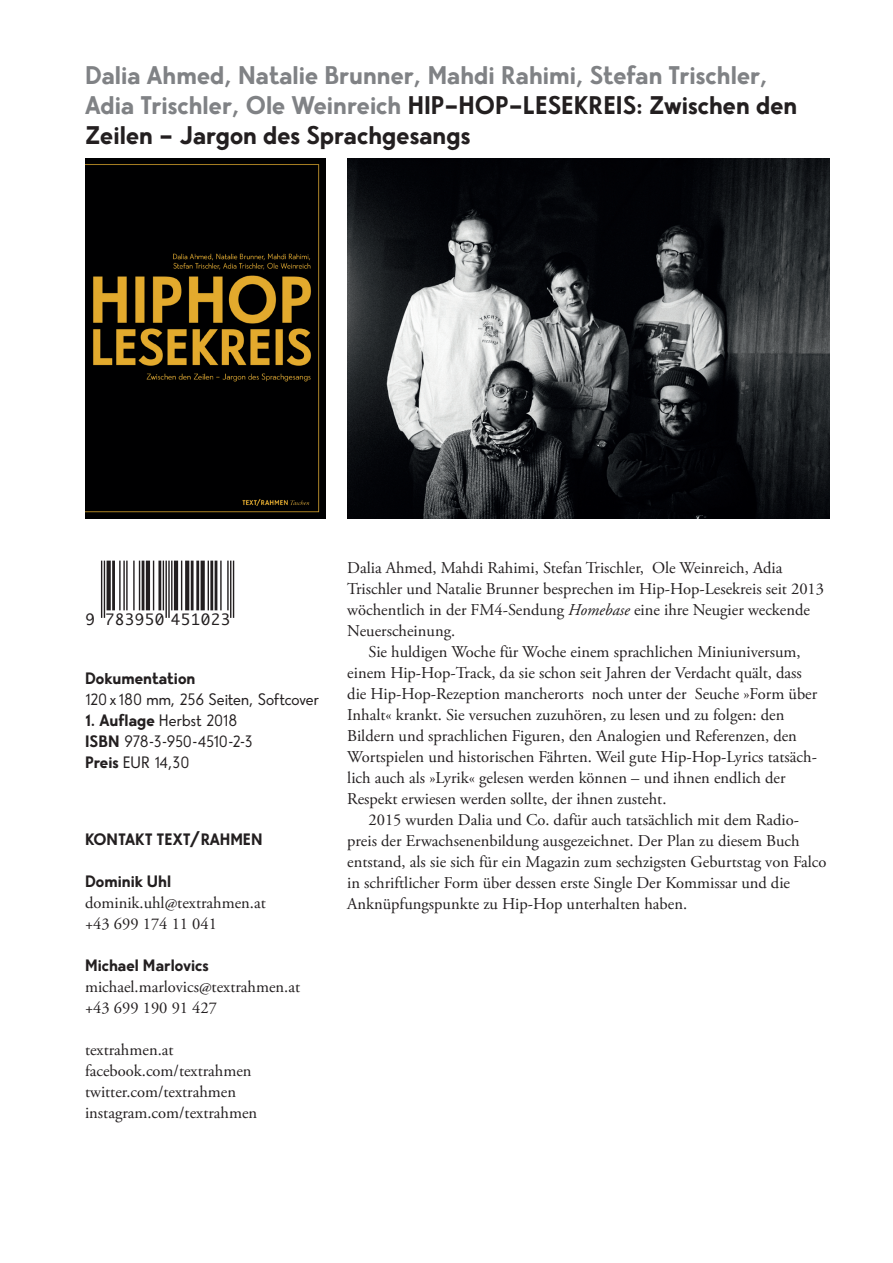
<style>
.page{position:relative;width:893px;height:1263px;background:#fff}
.page>*{position:absolute;margin:0;border:0;box-sizing:border-box;transform-origin:0 0}
.t1{font:700 25.5px/30px "Text Rahmen";color:#808285}
.t2{font:16.5px/21px "Adobe Garamond Pro";color:#231f20}
.t3{font:16.5px/21px "Text Rahmen";letter-spacing:-.005em;color:#231f20}
.t4{font:700 16.5px "Text Rahmen";color:#231f20}
.t5{font:15px "Monaco";letter-spacing:.065em;color:#231f20}
.s1{color:#231f20}
.s2{font-weight:700}
.s3{font-style:italic}
</style>
<div class="page">
<svg style="left:100px;top:561px;width:135px;height:57px"></svg>
<hr style="left:233px;top:561px;width:1px;height:57px;background:#231f20">
<hr style="left:230px;top:561px;width:1px;height:57px;background:#231f20">
<hr style="left:227px;top:561px;width:2px;height:49px;background:#231f20">
<hr style="left:220px;top:561px;width:2px;height:49px;background:#231f20">
<hr style="left:215px;top:561px;width:2px;height:49px;background:#231f20">
<hr style="left:210px;top:561px;width:3px;height:49px;background:#231f20">
<hr style="left:208px;top:561px;width:1px;height:49px;background:#231f20">
<svg style="left:201px;top:561px;width:4px;height:49px"></svg>
<hr style="left:196px;top:561px;width:3px;height:49px;background:#231f20">
<hr style="left:191px;top:561px;width:3px;height:49px;background:#231f20">
<svg style="left:185px;top:561px;width:4px;height:49px"></svg>
<hr style="left:181px;top:561px;width:1px;height:49px;background:#231f20">
<hr style="left:174px;top:561px;width:4px;height:49px;background:#231f20">
<hr style="left:171px;top:561px;width:1px;height:49px;background:#231f20">
<hr style="left:168px;top:561px;width:2px;height:57px;background:#231f20">
<hr style="left:165px;top:561px;width:2px;height:57px;background:#231f20">
<hr style="left:163px;top:561px;width:1px;height:49px;background:#231f20">
<hr style="left:158px;top:561px;width:3px;height:49px;background:#231f20">
<hr style="left:153px;top:561px;width:1px;height:49px;background:#231f20">
<hr style="left:146px;top:561px;width:4px;height:49px;background:#231f20">
<hr style="left:142px;top:561px;width:2px;height:49px;background:#231f20">
<hr style="left:139px;top:561px;width:1px;height:49px;background:#231f20">
<hr style="left:133px;top:561px;width:2px;height:49px;background:#231f20">
<hr style="left:126px;top:561px;width:2px;height:49px;background:#231f20">
<hr style="left:123px;top:561px;width:2px;height:49px;background:#231f20">
<hr style="left:119px;top:561px;width:2px;height:49px;background:#231f20">
<hr style="left:112px;top:561px;width:3px;height:49px;background:#231f20">
<svg style="left:107px;top:561px;width:4px;height:49px"></svg>
<hr style="left:104px;top:561px;width:1px;height:57px;background:#231f20">
<hr style="left:101px;top:561px;width:1px;height:57px;background:#231f20">
<img style="left:85px;top:158px;width:240px;height:360px">
<img style="left:347px;top:158px;width:482px;height:360px">
<h1 class="t1" style="left:85px;top:61px;width:714px">Dalia Ahmed, Natalie Brunner, Mahdi Rahimi, Stefan Trischler,<br>Adia Trischler, Ole Weinreich <span class="s1">HIP-HOP-LESEKREIS: Zwischen den<br>Zeilen - Jargon des Sprachgesangs</span></h1>
<p class="t5" style="left:86px;top:607px;width:146px">9 783950 451023</p>
<p class="t4" style="left:85px;top:667px;width:112px">Dokumentation</p>
<p class="t3" style="left:85px;top:689px;width:236px">120x 180 mm, 256 Seiten, Softcover</p>
<p class="t3" style="left:85px;top:710px;width:169px"><span class="s2">1. Auflage</span> Herbst 2018<br><span class="s2">ISBN</span> 978-3-950-4510-2-3<br><span class="s2">Preis</span> EUR 14,30</p>
<p class="t4" style="left:85px;top:828px;width:179px">KONTAKT TEXT/RAHMEN</p>
<p class="t4" style="left:85px;top:870px;width:88px">Dominik Uhl</p>
<p class="t2" style="left:85px;top:893px;width:182px">dominik.uhl@textrahmen.at +43 699 174 11 041</p>
<p class="t4" style="left:85px;top:954px;width:125px">Michael Marlovics</p>
<p class="t2" style="left:85px;top:977px;width:217px">michael.marlovics@textrahmen.at +43 699 190 91 427</p>
<p class="t2" style="left:85px;top:1040px;width:174px">textrahmen.at facebook.com/textrahmen twitter.com/textrahmen instagram.com/textrahmen</p>
<p class="t2" style="left:347px;top:557px;width:478px">Dalia Ahmed, Mahdi Rahimi, Stefan Trischler, Ole Weinreich, Adia Trischler und Natalie Brunner besprechen im Hip-Hop-Lesekreis seit 2013 wöchentlich in der FM4-Sendung <span class="s3">Homebase</span> eine ihre Neugier weckende Neuerscheinung.</p>
<p class="t2" style="left:347px;top:641px;width:471px;text-indent:21px">Sie huldigen Woche für Woche einem sprachlichen Miniuniversum, einem Hip-Hop-Track, da sie schon seit Jahren der Verdacht quält, dass die Hip-Hop-Rezeption mancherorts noch unter der Seuche »Form über Inhalt« krankt. Sie versuchen zuzuhören, zu lesen und zu folgen: den Bildern und sprachlichen Figuren, den Analogien und Referenzen, den Wortspielen und historischen Fährten. Weil gute Hip-Hop-Lyrics tatsäch&shy;lich auch als »Lyrik« gelesen werden können – und ihnen endlich der Respekt erwiesen werden sollte, der ihnen zusteht.</p>
<p class="t2" style="left:347px;top:809px;width:481px;text-indent:21px">2015 wurden Dalia und Co. dafür auch tatsächlich mit dem Radio&shy;preis der Erwachsenenbildung ausgezeichnet. Der Plan zu diesem Buch entstand, als sie sich für ein Magazin zum sechzigsten Geburtstag von Falco in schriftlicher Form über dessen erste Single Der Kommissar und die Anknüpfungspunkte zu Hip-Hop unterhalten haben.</p>
</div>
